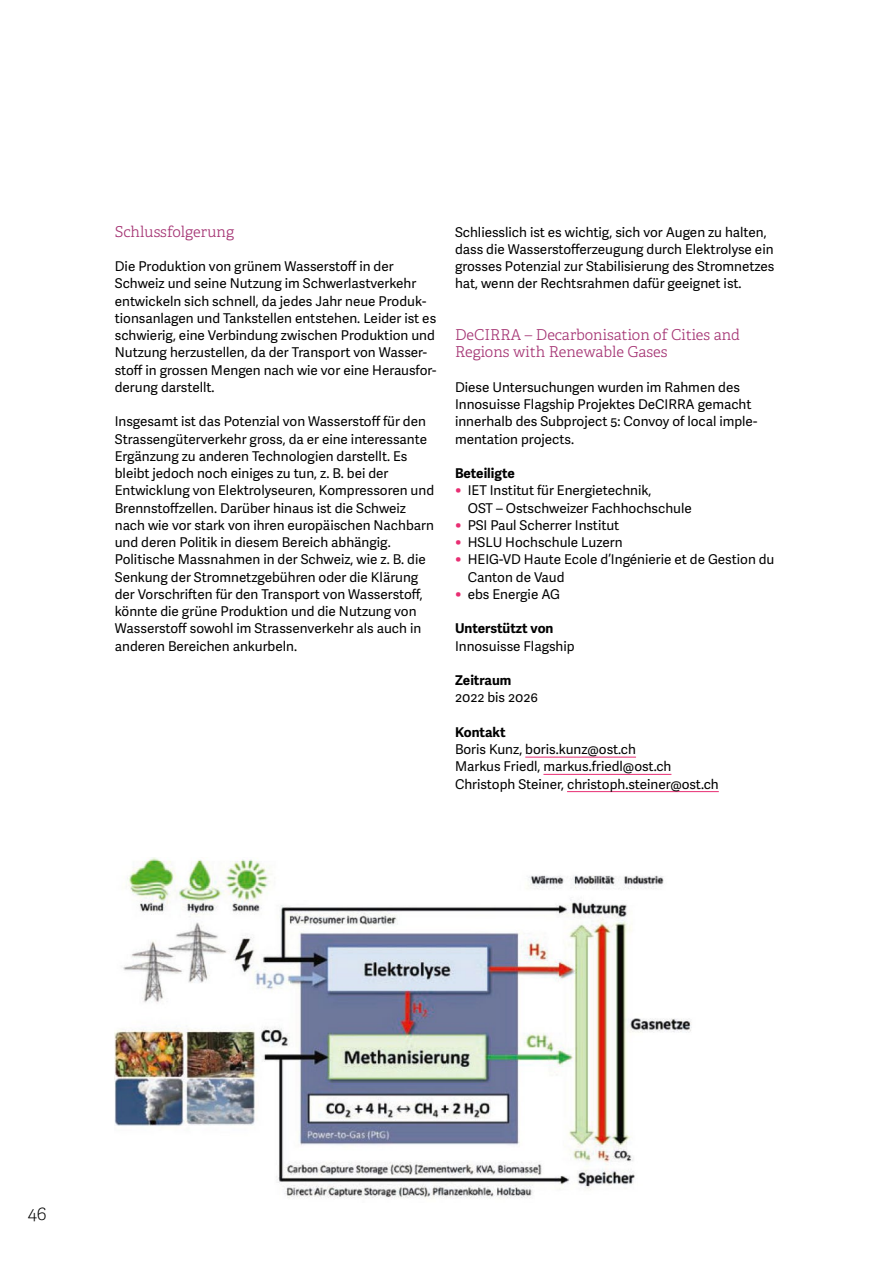
<style>
.page{position:relative;width:893px;height:1263px;background:#fff}
.page>*{position:absolute;margin:0;border:0;box-sizing:border-box;transform-origin:0 0}
.t1{font:100 19.5px "Adelle";color:#000}
.t2{font:300 15px/17.2px "Adelle";color:#a53574}
.t3{font:13.5px/17.2px "Adelle Sans";color:#000}
.t4{font:700 13.5px "Adelle Sans";color:#000}
.s1{font-size:16.5px;color:#e82d72}
</style>
<div class="page">
<hr style="left:525px;top:757px;width:111px;height:1px;background:#e82d72">
<hr style="left:543px;top:774px;width:128px;height:1px;background:#e82d72">
<hr style="left:567px;top:791px;width:152px;height:1px;background:#e82d72">
<img style="left:115px;top:858px;width:577px;height:341px">
<p class="t2" style="left:115px;top:223px;width:121px">Schlussfolgerung</p>
<p class="t3" style="left:115px;top:258px;width:323px">Die Produktion von grünem Wasserstoff in der Schweiz und seine Nutzung im Schwerlastverkehr entwickeln sich schnell, da jedes Jahr neue Produk&shy;tionsanlagen und Tankstellen entstehen. Leider ist es schwierig, eine Verbindung zwischen Produktion und Nutzung herzustellen, da der Transport von Wasser&shy;stoff in grossen Mengen nach wie vor eine Herausfor&shy;derung darstellt.</p>
<p class="t3" style="left:115px;top:413px;width:321px">Insgesamt ist das Potenzial von Wasserstoff für den Strassengüterverkehr gross, da er eine interessante Ergänzung zu anderen Technologien darstellt. Es bleibt jedoch noch einiges zu tun, z. B. bei der Entwicklung von Elektrolyseuren, Kompressoren und Brennstoffzellen. Darüber hinaus ist die Schweiz nach wie vor stark von ihren europäischen Nachbarn und deren Politik in diesem Bereich abhängig.<br>Politische Massnahmen in der Schweiz, wie z. B. die Senkung der Stromnetzgebühren oder die Klärung der Vorschriften für den Transport von Wasserstoff, könnte die grüne Produktion und die Nutzung von Wasserstoff sowohl im Strassenverkehr als auch in anderen Bereichen ankurbeln.</p>
<p class="t3" style="left:455px;top:224px;width:321px">Schliesslich ist es wichtig, sich vor Augen zu halten, dass die Wasserstofferzeugung durch Elektrolyse ein grosses Potenzial zur Stabilisierung des Stromnetzes hat, wenn der Rechtsrahmen dafür geeignet ist.</p>
<p class="t2" style="left:455px;top:326px;width:287px">DeCIRRA – Decarbonisation of Cities and<br>Regions with Renewable Gases</p>
<p class="t3" style="left:455px;top:379px;width:304px">Diese Untersuchungen wurden im Rahmen des Innosuisse Flagship Projektes DeCIRRA gemacht innerhalb des Subproject 5: Convoy of local imple&shy;mentation projects.</p>
<p class="t4" style="left:455px;top:465px;width:61px">Beteiligte</p>
<p class="t3" style="left:468px;top:482px;width:226px;text-indent:-13px"><span class="s1">•</span> IET Institut für Energietechnik,<br>OST – Ostschweizer Fachhochschule</p>
<p class="t3" style="left:455px;top:517px;width:166px"><span class="s1">•</span> PSI Paul Scherrer Institut</p>
<p class="t3" style="left:455px;top:534px;width:169px"><span class="s1">•</span> HSLU Hochschule Luzern</p>
<p class="t3" style="left:468px;top:551px;width:308px;text-indent:-13px"><span class="s1">•</span> HEIG-VD Haute Ecole d’Ingénierie et de Gestion du<br>Canton de Vaud</p>
<p class="t3" style="left:455px;top:586px;width:107px"><span class="s1">•</span> ebs Energie AG</p>
<p class="t4" style="left:455px;top:620px;width:100px">Unterstützt von</p>
<p class="t3" style="left:455px;top:638px;width:121px">Innosuisse Flagship</p>
<p class="t4" style="left:455px;top:672px;width:58px">Zeitraum</p>
<p class="t3" style="left:455px;top:689px;width:84px">2022 bis 2026</p>
<p class="t4" style="left:455px;top:724px;width:52px">Kontakt</p>
<p class="t3" style="left:455px;top:741px;width:265px">Boris Kunz, boris.kunz@ost.ch<br>Markus Friedl, markus.friedl@ost.ch<br>Christoph Steiner, christoph.steiner@ost.ch</p>
<h1 class="t1" style="left:28px;top:1201px;width:21px">46</h1>
</div>
